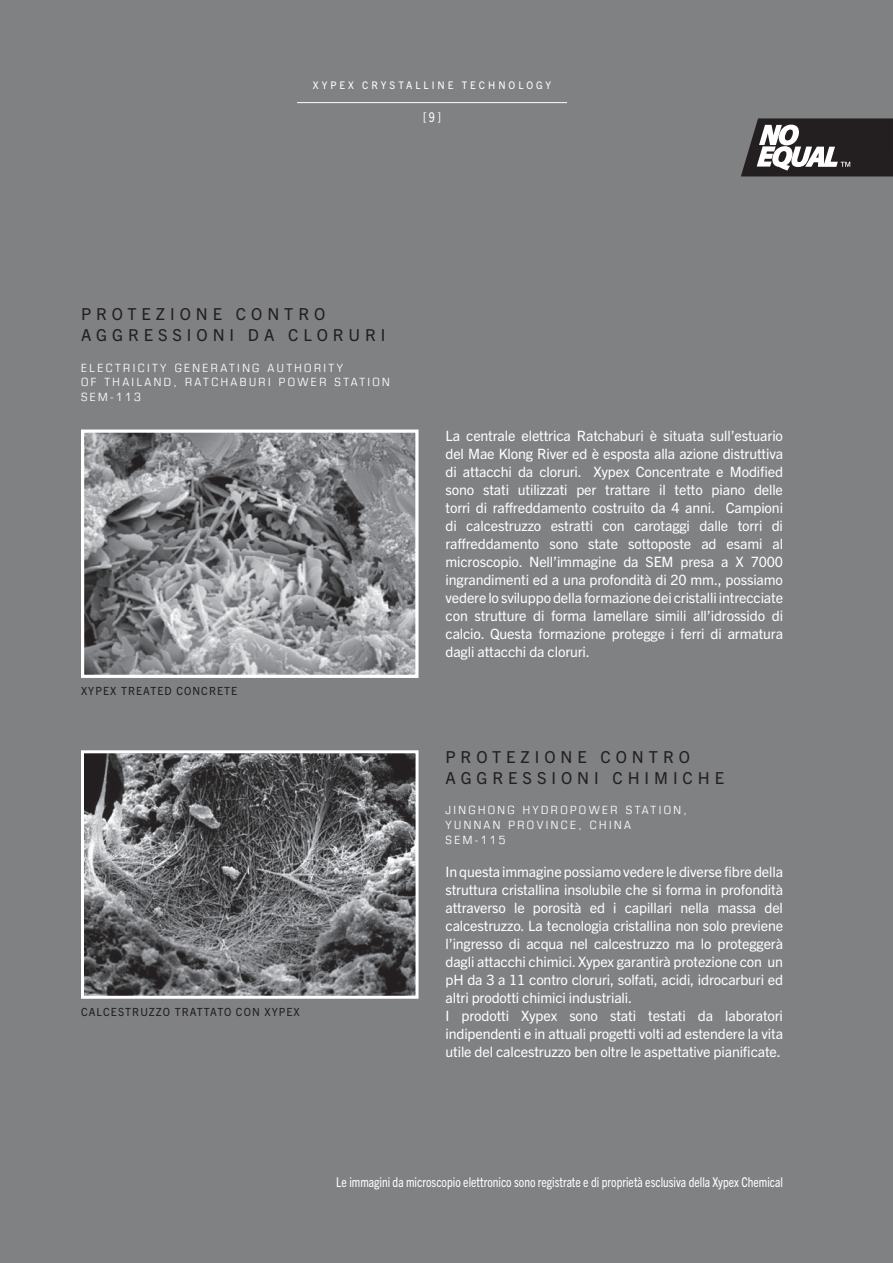
<style>
.page{position:relative;width:893px;height:1263px;background:#808182}
.page>*{position:absolute;margin:0;border:0;box-sizing:border-box;transform-origin:0 0}
.t1{font:16.5px/21px "Trade Gothic Next LT Pro";letter-spacing:.3em;color:#231f20}
.t2{font:14.25px/18px "Trade Gothic Next LT Pro";letter-spacing:-.01em;color:#fff}
.t3{font:condensed 13.5px "Trade Gothic Next LT Pro";color:#fff;scale:.95 1}
.t4{font:condensed 11.4px/14.4px "Eurostile LT";letter-spacing:.2em;color:#fff;scale:1.05 1}
.t5{font:11.25px "Trade Gothic Next LT Pro";letter-spacing:.1em;color:#231f20;scale:.95 1}
.t6{font:10.5px "Trade Gothic Next LT Pro";letter-spacing:.3em;color:#fff;scale:.95 1}
</style>
<div class="page">
<hr style="left:297px;top:102px;width:270px;height:1px;background:#fff">
<svg style="left:741px;top:118px;width:152px;height:58px;background:#535051"></svg>
<img style="left:85px;top:433px;width:329px;height:241px">
<div style="left:81px;top:429px;width:337px;height:249px;border:3px solid #fff"></div>
<img style="left:85px;top:754px;width:329px;height:241px">
<div style="left:81px;top:750px;width:337px;height:249px;border:3px solid #fff"></div>
<p class="t6" style="left:313px;top:78px;width:252px">XYPEX CRYSTALLINE TECHNOLOGY</p>
<p class="t3" style="left:423px;top:108px;width:20px">[ 9 ]</p>
<p class="t1" style="left:81px;top:303px;width:306px">PROTEZIONE CONTRO<br>AGGRESSIONI DA CLORURI</p>
<p class="t4" style="left:81px;top:360px;width:296px">ELECTRICITY GENERATING AUTHORITY<br>OF THAILAND, RATCHABURI POWER STATION<br>SEM-113</p>
<p class="t5" style="left:81px;top:683px;width:166px">XYPEX TREATED CONCRETE</p>
<p class="t5" style="left:81px;top:1004px;width:232px">CALCESTRUZZO TRATTATO CON XYPEX</p>
<p class="t2" style="left:446px;top:425px;width:339px;text-align:justify">La centrale elettrica Ratchaburi è situata sull’estuario del Mae Klong River ed è esposta alla azione distruttiva di attacchi da cloruri. Xypex Concentrate e Modified sono stati utilizzati per trattare il tetto piano delle torri di raffreddamento costruito da 4 anni. Campioni di calcestruzzo estratti con carotaggi dalle torri di raffreddamento sono state sottoposte ad esami al microscopio. Nell’immagine da SEM presa a X 7000 ingrandimenti ed a una profondità di 20 mm., possiamo vedere lo sviluppo della formazione dei cristalli intrecciate con strutture di forma lamellare simili all’idrossido di calcio. Questa formazione protegge i ferri di armatura dagli attacchi da cloruri.</p>
<p class="t1" style="left:446px;top:745px;width:280px">PROTEZIONE CONTRO<br>AGGRESSIONI CHIMICHE</p>
<p class="t4" style="left:446px;top:802px;width:231px;line-height:15px">JINGHONG HYDROPOWER STATION,<br>YUNNAN PROVINCE, CHINA<br>SEM-115</p>
<p class="t2" style="left:446px;top:862px;width:339px">In questa immagine possiamo vedere le diverse fibre della struttura cristallina insolubile che si forma in profondità attraverso le porosità ed i capillari nella massa del calcestruzzo. La tecnologia cristallina non solo previene l’ingresso di acqua nel calcestruzzo ma lo proteggerà dagli attacchi chimici. Xypex garantirà protezione con un pH da 3 a 11 contro cloruri, solfati, acidi, idrocarburi ed altri prodotti chimici industriali.<br>I prodotti Xypex sono stati testati da laboratori indipendenti e in attuali progetti volti ad estendere la vita utile del calcestruzzo ben oltre le aspettative pianificate.</p>
<p class="t3" style="left:336px;top:1173px;width:472px">Le immagini da microscopio elettronico sono registrate e di proprietà esclusiva della Xypex Chemical</p>
</div>
